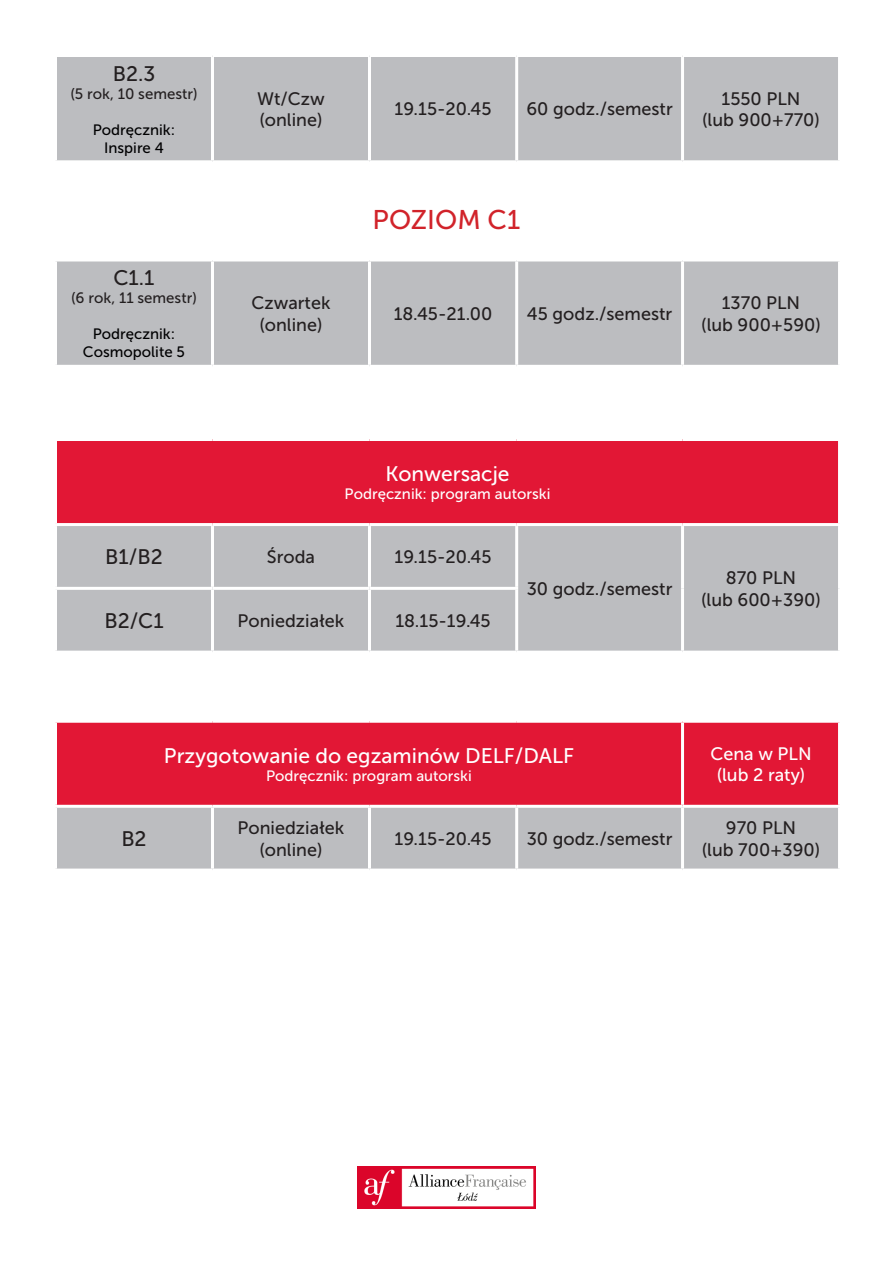
<style>
.page{position:relative;width:893px;height:1263px;background:#fff}
.page>*{position:absolute;margin:0;border:0;box-sizing:border-box;transform-origin:0 0}
.t1{font:27px "Museo Sans 500";color:#d1232a}
.t2{font:21px "Museo Sans 500";color:#fff}
.t3{font:21px "Museo Sans 500";color:#231f20}
.t4{font:18px "Museo Sans 500";color:#231f20}
.t5{font:18px/21.6px "Museo Sans 500";color:#fff;text-align:center}
.t6{font:15px "Museo Sans 500";color:#fff}
.t7{font:15px "Museo Sans 500";color:#000001}
.t8{font:15px "Museo Sans 500";color:#231f20}
</style>
<div class="page">
<div style="left:56px;top:439px;width:783px;height:85px;background:#e21735"></div>
<div style="left:57px;top:526px;width:781px;height:125px;background:#bcbdc0"></div>
<hr style="left:54px;top:438px;width:158px;height:3px;background:#fff">
<hr style="left:54px;top:441px;width:3px;height:82px;background:#fff">
<hr style="left:212px;top:438px;width:157px;height:3px;background:#fff">
<hr style="left:369px;top:438px;width:148px;height:3px;background:#fff">
<hr style="left:517px;top:438px;width:165px;height:3px;background:#fff">
<hr style="left:682px;top:438px;width:159px;height:3px;background:#fff">
<hr style="left:838px;top:441px;width:3px;height:82px;background:#fff">
<hr style="left:54px;top:523px;width:158px;height:3px;background:#fff">
<hr style="left:212px;top:523px;width:157px;height:3px;background:#fff">
<hr style="left:211px;top:526px;width:3px;height:61px;background:#fff">
<hr style="left:369px;top:523px;width:148px;height:3px;background:#fff">
<hr style="left:368px;top:526px;width:3px;height:61px;background:#fff">
<hr style="left:517px;top:523px;width:165px;height:3px;background:#fff">
<hr style="left:515px;top:526px;width:3px;height:61px;background:#fff">
<hr style="left:682px;top:523px;width:159px;height:3px;background:#fff">
<hr style="left:681px;top:526px;width:3px;height:62px;background:#fff">
<hr style="left:54px;top:587px;width:158px;height:3px;background:#fff">
<hr style="left:212px;top:587px;width:157px;height:3px;background:#fff">
<hr style="left:211px;top:590px;width:3px;height:61px;background:#fff">
<hr style="left:369px;top:587px;width:149px;height:3px;background:#fff">
<hr style="left:368px;top:590px;width:3px;height:61px;background:#fff">
<hr style="left:515px;top:590px;width:3px;height:61px;background:#fff">
<hr style="left:681px;top:588px;width:3px;height:63px;background:#fff">
<div style="left:57px;top:723px;width:781px;height:82px;background:#e21735"></div>
<div style="left:57px;top:808px;width:781px;height:60px;background:#bcbdc0"></div>
<hr style="left:681px;top:723px;width:3px;height:82px;background:#fff">
<hr style="left:211px;top:808px;width:3px;height:60px;background:#fff">
<hr style="left:368px;top:808px;width:3px;height:60px;background:#fff">
<hr style="left:515px;top:808px;width:3px;height:60px;background:#fff">
<hr style="left:681px;top:808px;width:3px;height:60px;background:#fff">
<img style="left:357px;top:1166px;width:179px;height:43px">
<div style="left:57px;top:261px;width:781px;height:104px;background:#bcbdc0"></div>
<hr style="left:211px;top:261px;width:3px;height:104px;background:#fff">
<hr style="left:368px;top:261px;width:3px;height:104px;background:#fff">
<hr style="left:515px;top:261px;width:3px;height:104px;background:#fff">
<hr style="left:681px;top:261px;width:3px;height:104px;background:#fff">
<div style="left:57px;top:57px;width:781px;height:103px;background:#bcbdc0"></div>
<hr style="left:211px;top:57px;width:3px;height:103px;background:#fff">
<hr style="left:368px;top:57px;width:3px;height:103px;background:#fff">
<hr style="left:515px;top:57px;width:3px;height:103px;background:#fff">
<hr style="left:681px;top:57px;width:3px;height:103px;background:#fff">
<p class="t3" style="left:113px;top:62px;width:44px">B2.3</p>
<p class="t8" style="left:70px;top:85px;width:129px">(5 rok, 10 semestr)</p>
<p class="t7" style="left:93px;top:121px;width:84px">Podręcznik:</p>
<p class="t7" style="left:104px;top:139px;width:61px">Inspire 4</p>
<p class="t3" style="left:113px;top:266px;width:43px">C1.1</p>
<p class="t8" style="left:71px;top:290px;width:127px">(6 rok, 11 semestr)</p>
<p class="t7" style="left:93px;top:326px;width:84px">Podręcznik:</p>
<p class="t7" style="left:83px;top:344px;width:104px">Cosmopolite 5</p>
<p class="t4" style="left:257px;top:89px;width:69px">Wt/Czw</p>
<p class="t4" style="left:259px;top:110px;width:65px">(online)</p>
<p class="t4" style="left:251px;top:293px;width:81px">Czwartek</p>
<p class="t4" style="left:259px;top:315px;width:65px">(online)</p>
<p class="t4" style="left:395px;top:99px;width:99px">19.15-20.45</p>
<p class="t4" style="left:526px;top:99px;width:148px">60 godz./semestr</p>
<p class="t4" style="left:721px;top:89px;width:81px">1550 PLN</p>
<p class="t4" style="left:702px;top:110px;width:119px">(lub 900+770)</p>
<p class="t1" style="left:373px;top:205px;width:149px">POZIOM C1</p>
<p class="t4" style="left:394px;top:304px;width:100px">18.45-21.00</p>
<p class="t4" style="left:527px;top:304px;width:147px">45 godz./semestr</p>
<p class="t4" style="left:722px;top:293px;width:80px">1370 PLN</p>
<p class="t4" style="left:701px;top:315px;width:121px">(lub 900+590)</p>
<p class="t2" style="left:385px;top:462px;width:126px">Konwersacje</p>
<p class="t6" style="left:345px;top:485px;width:207px">Podręcznik: program autorski</p>
<p class="t3" style="left:105px;top:546px;width:59px">B1/B2</p>
<p class="t4" style="left:267px;top:547px;width:50px">Środa</p>
<p class="t4" style="left:395px;top:547px;width:99px">19.15-20.45</p>
<p class="t3" style="left:104px;top:609px;width:61px">B2/C1</p>
<p class="t4" style="left:238px;top:611px;width:108px">Poniedziałek</p>
<p class="t4" style="left:395px;top:611px;width:97px">18.15-19.45</p>
<p class="t4" style="left:527px;top:579px;width:147px">30 godz./semestr</p>
<p class="t4" style="left:726px;top:568px;width:72px">870 PLN</p>
<p class="t4" style="left:701px;top:590px;width:121px">(lub 600+390)</p>
<p class="t3" style="left:121px;top:827px;width:27px">B2</p>
<p class="t2" style="left:164px;top:744px;width:412px">Przygotowanie do egzaminów DELF/DALF</p>
<p class="t6" style="left:266px;top:767px;width:207px">Podręcznik: program autorski</p>
<p class="t4" style="left:238px;top:818px;width:108px">Poniedziałek</p>
<p class="t4" style="left:259px;top:840px;width:65px">(online)</p>
<p class="t4" style="left:395px;top:829px;width:99px">19.15-20.45</p>
<p class="t4" style="left:527px;top:829px;width:147px">30 godz./semestr</p>
<p class="t5" style="left:710px;top:743px;width:103px">Cena w PLN (lub 2 raty)</p>
<p class="t4" style="left:726px;top:818px;width:72px">970 PLN</p>
<p class="t4" style="left:702px;top:840px;width:120px">(lub 700+390)</p>
</div>
